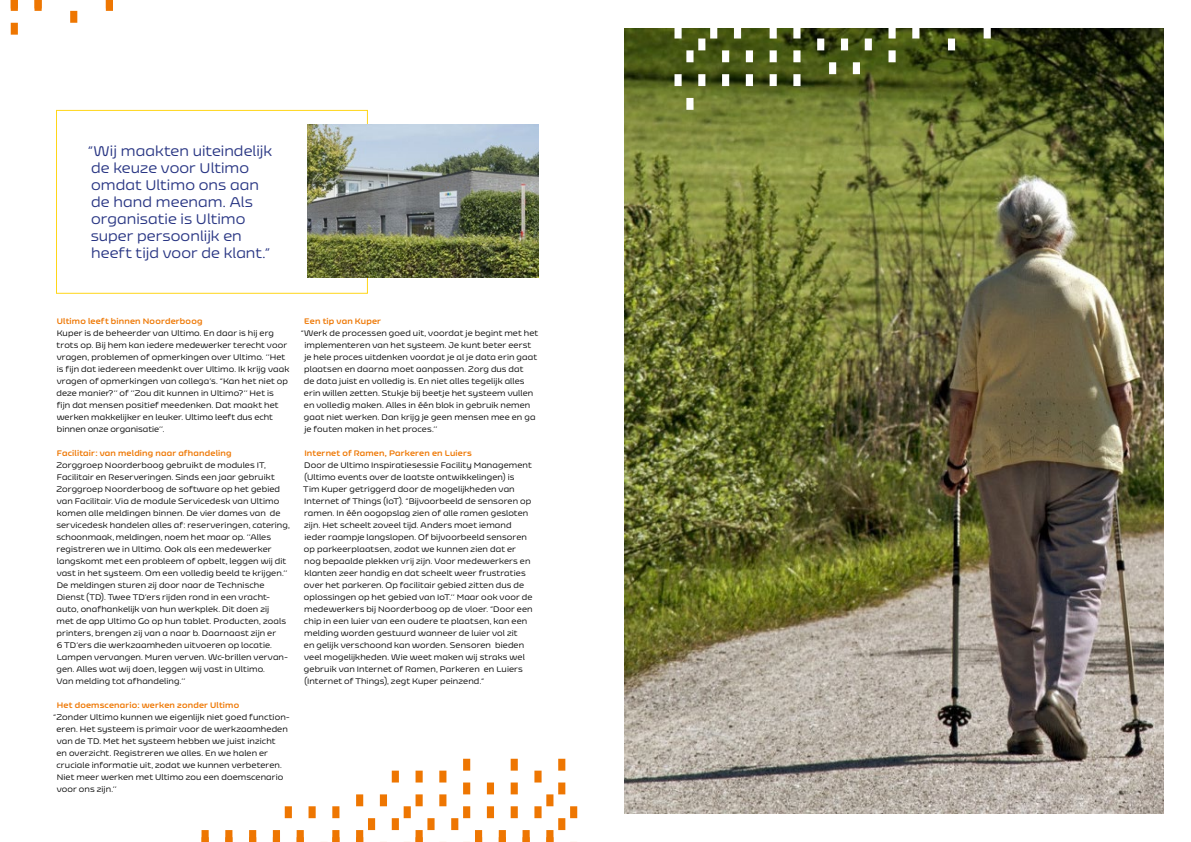
<style>
.page{position:relative;width:1191px;height:842px;background:#fff}
.page>*{position:absolute;margin:0;border:0;box-sizing:border-box;transform-origin:0 0}
.t1{font:14px/17px "Nizzoli Alt Rd";letter-spacing:.005em;color:#283583}
.Body{font:8px/12px "Nizzoli Alt Rd";letter-spacing:.01em;color:#000}
.Body-2{font:700 8px "Nizzoli Alt Rd";letter-spacing:.02em;color:#ee7601}
.Tussenkop{font:700 8px "Nizzoli Alt Rd";letter-spacing:.025em;color:#ee7601}
</style>
<div class="page">
<svg style="left:11px;top:0;width:102px;height:35px"></svg>
<svg style="left:201px;top:759px;width:376px;height:83px"></svg>
<img style="left:625px;top:28px;width:538px;height:785px">
<svg style="left:674px;top:28px;width:316px;height:82px;background:#5d6a2e"></svg>
<div style="left:56px;top:110px;width:312px;height:184px;border:1px solid #ffd618"></div>
<img style="left:307px;top:124px;width:231px;height:154px">
<p class="t1" style="left:88px;top:142px;width:186px">“Wij maakten uiteindelijk de keuze voor Ultimo omdat Ultimo ons aan de hand meenam. Als organisatie is Ultimo super persoonlijk en heeft tijd voor de klant.”</p>
<p class="Tussenkop" style="left:57px;top:316px;width:147px">Ultimo leeft binnen Noorderboog</p>
<p class="Body" style="left:56px;top:327px;width:234px">Kuper is de beheerder van Ultimo. En daar is hij erg trots op. Bij hem kan iedere medewerker terecht voor vragen, problemen of opmerkingen over Ultimo. ’’Het is fijn dat iedereen meedenkt over Ultimo. Ik krijg vaak vragen of opmerkingen van collega’s. ‘Kan het niet op deze manier?’’ of ’’Zou dit kunnen in Ultimo?’’ Het is fijn dat mensen positief meedenken. Dat maakt het werken makkelijker en leuker. Ultimo leeft dus echt binnen onze organisatie’’.</p>
<p class="Body-2" style="left:57px;top:448px;width:176px">Facilitair: van melding naar afhandeling</p>
<p class="Body" style="left:56px;top:459px;width:235px">Zorggroep Noorderboog gebruikt de modules IT, Facilitair en Reserveringen. Sinds een jaar gebruikt Zorggroep Noorderboog de software op het gebied van Facilitair. Via de module Servicedesk van Ultimo komen alle meldingen binnen. De vier dames van de servicedesk handelen alles af: reserveringen, catering, schoonmaak, meldingen, noem het maar op. ’’Alles registreren we in Ultimo. Ook als een medewerker langskomt met een probleem of opbelt, leggen wij dit vast in het systeem. Om een volledig beeld te krijgen.’’ De meldingen sturen zij door naar de Technische Dienst (TD). Twee TD’ers rijden rond in een vracht&shy;auto, onafhankelijk van hun werkplek. Dit doen zij<br>met de app Ultimo Go op hun tablet. Producten, zoals printers, brengen zij van a naar b. Daarnaast zijn er<br>6 TD’ers die werkzaamheden uitvoeren op locatie.<br>Lampen vervangen. Muren verven. Wc-brillen vervan&shy;gen. Alles wat wij doen, leggen wij vast in Ultimo.<br>Van melding tot afhandeling.’’</p>
<p class="Body-2" style="left:57px;top:700px;width:184px">Het doemscenario: werken zonder Ultimo</p>
<p class="Body" style="left:53px;top:711px;width:238px">‘Zonder Ultimo kunnen we eigenlijk niet goed function-</p>
<p class="Body" style="left:56px;top:723px;width:233px">eren. Het systeem is primair voor de werkzaamheden van de TD. Met het systeem hebben we juist inzicht<br>en overzicht. Registreren we alles. En we halen er cruciale informatie uit, zodat we kunnen verbeteren.<br>Niet meer werken met Ultimo zou een doemscenario voor ons zijn.’’</p>
<p class="Body-2" style="left:304px;top:316px;width:78px">Een tip van Kuper</p>
<p class="Body" style="left:304px;top:327px;width:236px;text-indent:-3px">‘Werk de processen goed uit, voordat je begint met het implementeren van het systeem. Je kunt beter eerst je hele proces uitdenken voordat je al je data erin gaat plaatsen en daarna moet aanpassen. Zorg dus dat<br>de data juist en volledig is. En niet alles tegelijk alles erin willen zetten. Stukje bij beetje het systeem vullen en volledig maken. Alles in één blok in gebruik nemen gaat niet werken. Dan krijg je geen mensen mee en ga je fouten maken in het proces.’’</p>
<p class="Body-2" style="left:304px;top:448px;width:169px">Internet of Ramen, Parkeren en Luiers</p>
<p class="Body" style="left:303px;top:459px;width:231px">Door de Ultimo Inspiratiesessie Facility Management (Ultimo events over de laatste ontwikkelingen) is<br>Tim Kuper getriggerd door de mogelijkheden van Internet of Things (IoT). ‘Bijvoorbeeld de sensoren op ramen. In één oogopslag zien of alle ramen gesloten zijn. Het scheelt zoveel tijd. Anders moet iemand ieder raampje langslopen. Of bijvoorbeeld sensoren op parkeerplaatsen, zodat we kunnen zien dat er nog bepaalde plekken vrij zijn. Voor medewerkers en klanten zeer handig en dat scheelt weer frustraties over het parkeren. Op facilitair gebied zitten dus de oplossingen op het gebied van IoT.’’ Maar ook voor de medewerkers bij Noorderboog op de vloer. ‘Door een chip in een luier van een oudere te plaatsen, kan een melding worden gestuurd wanneer de luier vol zit<br>en gelijk verschoond kan worden. Sensoren bieden veel mogelijkheden. Wie weet maken wij straks wel gebruik van Internet of Ramen, Parkeren en Luiers (Internet of Things), zegt Kuper peinzend.‘</p>
</div>
